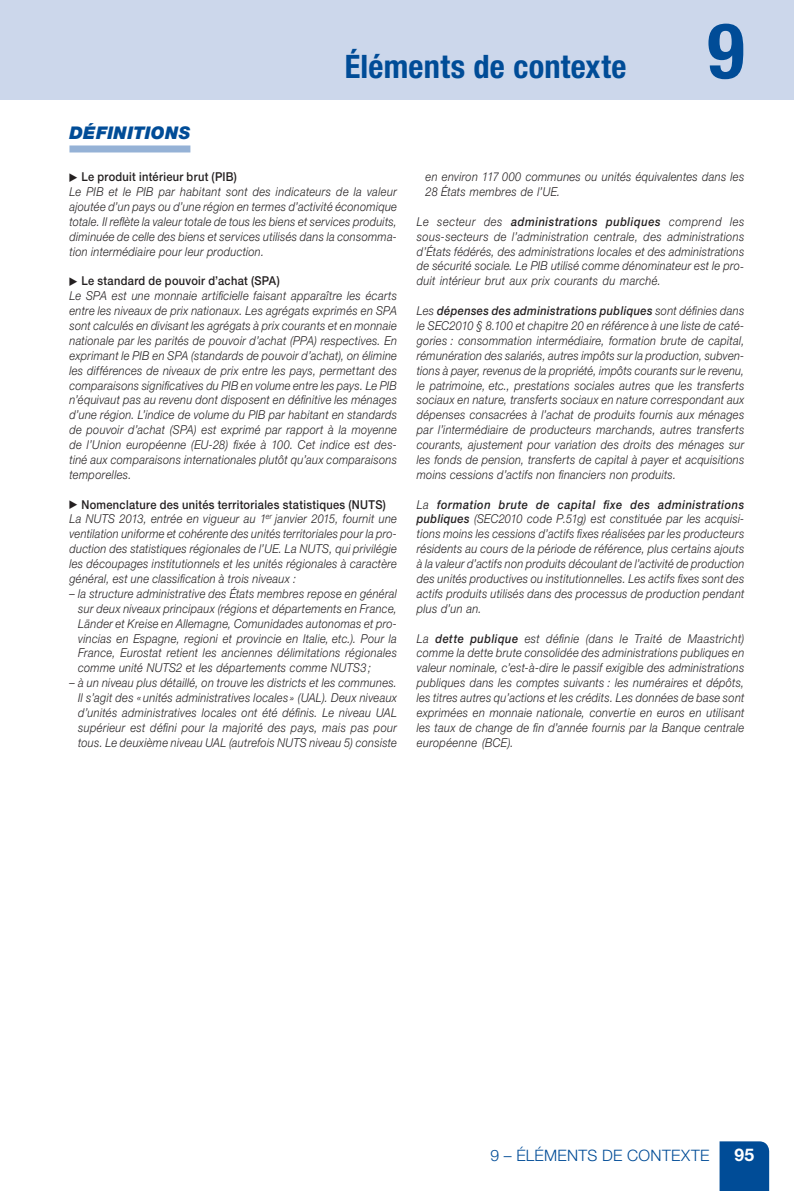
<style>
.page{position:relative;width:794px;height:1191px;background:#fff}
.page>*{position:absolute;margin:0;border:0;box-sizing:border-box;transform-origin:0 0}
.t1{font:700 condensed 77px "Helvetica Neue LT Std";color:#004c97}
.t2{font:700 condensed 32.38px "Helvetica Neue LT Std";letter-spacing:.01em;color:#004c97}
.t3{font:italic 900 17.5px "Helvetica Neue LT Std";letter-spacing:.015em;color:#004c97}
.t4{font:700 17.5px "Helvetica Neue LT Std";color:#fff}
.t5{font:300 15.75px "Helvetica Neue LT Std";color:#004c97}
.t6{font:italic 300 12.25px/14.9px "Helvetica Neue LT Std";letter-spacing:.03em;color:#231f20;text-align:justify;scale:.9 1}
.s1{font-family:"Universal Newswith Comm Pi";font-weight:400;font-style:normal;font-size:8.75px}
.s2{font-weight:500;font-style:normal}
.s3{font-weight:500}
</style>
<div class="page">
<div style="left:0;top:0;width:794px;height:99px;background:#ccd7eb"></div>
<div style="left:719px;top:1141px;width:50px;height:50px;background:#004c97"></div>
<div style="left:69px;top:145px;width:121px;height:7px;background:#95b2d6"></div>
<h2 class="t2" style="left:345px;top:47px;width:283px">Éléments de contexte</h2>
<h1 class="t1" style="left:707px;top:4px;width:38px">9</h1>
<h3 class="t3" style="left:69px;top:122px;width:122px">DÉFINITIONS</h3>
<p class="t6" style="left:69px;top:169px;width:365px;text-align:left"><span class="s1">0</span> <span class="s2">Le produit intérieur brut (PIB)<br></span>Le PIB et le PIB par habitant sont des indicateurs de la valeur ajoutée d’un pays ou d’une région en termes d’activité économique totale. Il reflète la valeur totale de tous les biens et services produits, diminuée de celle des biens et services utilisés dans la consomma&shy;tion intermédiaire pour leur production.</p>
<p class="t6" style="left:69px;top:273px;width:365px;text-align:left"><span class="s1">0</span> <span class="s2">Le standard de pouvoir d’achat (SPA)<br></span>Le SPA est une monnaie artificielle faisant apparaître les écarts entre les niveaux de prix nationaux. Les agrégats exprimés en SPA sont calculés en divisant les agrégats à prix courants et en monnaie nationale par les parités de pouvoir d’achat (PPA) respectives. En exprimant le PIB en SPA (standards de pouvoir d’achat), on élimine les différences de niveaux de prix entre les pays, permettant des comparaisons significatives du PIB en volume entre les pays. Le PIB n’équivaut pas au revenu dont disposent en définitive les ménages d’une région. L’indice de volume du PIB par habitant en standards de pouvoir d’achat (SPA) est exprimé par rapport à la moyenne de l’Union européenne (EU-28) fixée à 100. Cet indice est des&shy;tiné aux comparaisons internationales plutôt qu’aux comparaisons temporelles.</p>
<p class="t6" style="left:69px;top:496px;width:365px;text-align:left"><span class="s1">0</span> <span class="s2">Nomenclature des unités territoriales statistiques (NUTS)<br></span>La NUTS 2013, entrée en vigueur au 1<sup>er</sup> janvier 2015, fournit une ventilation uniforme et cohérente des unités territoriales pour la pro&shy;duction des statistiques régionales de l’UE. La NUTS, qui privilégie les découpages institutionnels et les unités régionales à caractère général, est une classification à trois niveaux :</p>
<p class="t6" style="left:78px;top:586px;width:356px;text-indent:-9px">– la structure administrative des États membres repose en général sur deux niveaux principaux (régions et départements en France, Länder et Kreise en Allemagne, Comunidades autonomas et pro&shy;vincias en Espagne, regioni et provincie en Italie, etc.). Pour la France, Eurostat retient les anciennes délimitations régionales comme unité NUTS2 et les départements comme NUTS3 ;</p>
<p class="t6" style="left:78px;top:675px;width:356px;text-indent:-9px">– à un niveau plus détaillé, on trouve les districts et les communes.<br>Il s’agit des « unités administratives locales » (UAL). Deux niveaux d’unités administratives locales ont été définis. Le niveau UAL supérieur est défini pour la majorité des pays, mais pas pour tous. Le deuxième niveau UAL (autrefois NUTS niveau 5) consiste</p>
<p class="t6" style="left:425px;top:169px;width:356px">en environ 117 000 communes ou unités équivalentes dans les<br>28 États membres de l’UE.</p>
<p class="t6" style="left:417px;top:214px;width:365px">Le secteur des <span class="s3">administrations publiques</span> comprend les sous-secteurs de l’administration centrale, des administrations d’États fédérés, des administrations locales et des administrations de sécurité sociale. Le PIB utilisé comme dénominateur est le pro&shy;duit intérieur brut aux prix courants du marché.</p>
<p class="t6" style="left:417px;top:303px;width:365px">Les <span class="s3">dépenses des administrations publiques</span> sont définies dans le SEC2010 § 8.100 et chapitre 20 en référence à une liste de caté&shy;gories : consommation intermédiaire, formation brute de capital, rémunération des salariés, autres impôts sur la production, subven&shy;tions à payer, revenus de la propriété, impôts courants sur le revenu, le patrimoine, etc., prestations sociales autres que les transferts sociaux en nature, transferts sociaux en nature correspondant aux dépenses consacrées à l’achat de produits fournis aux ménages par l’intermédiaire de producteurs marchands, autres transferts courants, ajustement pour variation des droits des ménages sur les fonds de pension, transferts de capital à payer et acquisitions moins cessions d’actifs non financiers non produits.</p>
<p class="t6" style="left:417px;top:496px;width:365px">La <span class="s3">formation brute de capital fixe des administrations publiques</span> (SEC2010 code P.51g) est constituée par les acquisi&shy;tions moins les cessions d’actifs fixes réalisées par les producteurs résidents au cours de la période de référence, plus certains ajouts à la valeur d’actifs non produits découlant de l’activité de production des unités productives ou institutionnelles. Les actifs fixes sont des actifs produits utilisés dans des processus de production pendant plus d’un an.</p>
<p class="t6" style="left:417px;top:630px;width:365px">La <span class="s3">dette publique</span> est définie (dans le Traité de Maastricht) comme la dette brute consolidée des administrations publiques en valeur nominale, c’est-à-dire le passif exigible des administrations publiques dans les comptes suivants : les numéraires et dépôts, les titres autres qu’actions et les crédits. Les données de base sont exprimées en monnaie nationale, convertie en euros en utilisant les taux de change de fin d’année fournis par la Banque centrale européenne (BCE).</p>
<p class="t5" style="left:490px;top:1146px;width:47px">9 – Éléments</p>
<p class="t5" style="left:602px;top:1146px;width:37px">de contexte</p>
<h3 class="t4" style="left:734px;top:1144px;width:21px">95</h3>
</div>
